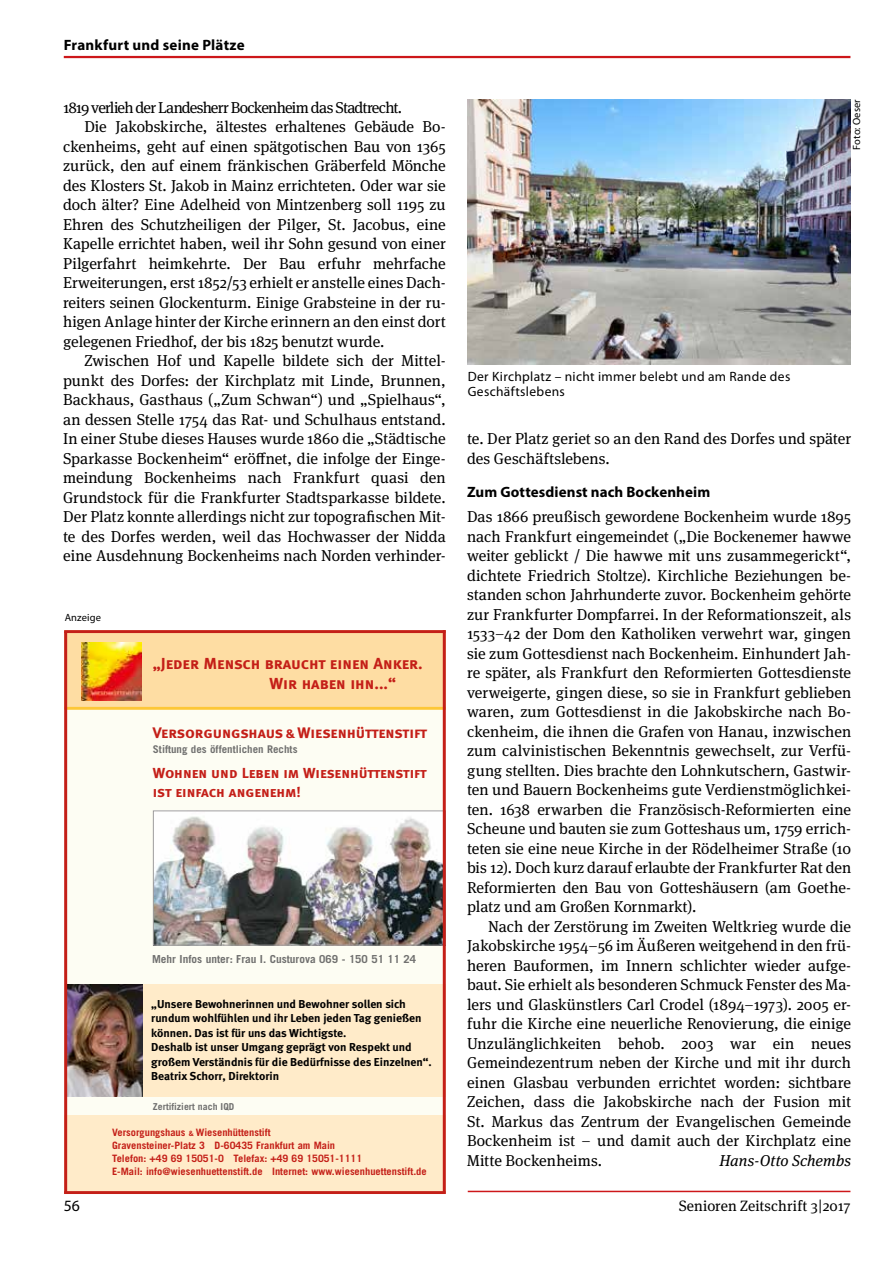
<style>
.page{position:relative;width:893px;height:1263px;background:#fff}
.page>*{position:absolute;margin:0;border:0;box-sizing:border-box;transform-origin:0 0}
.t1{font:15.9px/19.2px "Meta Bold Caps";color:#c41f18}
.t2{font:15.75px/19.5px "Meta Serif OT";color:#000;text-align:justify}
.t3{font:15.75px "Meta Serif OT";letter-spacing:-.045em;color:#000}
.t4{font:italic 15.75px "Meta Serif OT";letter-spacing:.005em;color:#000}
.t5{font:15.75px "Myriad Pro";color:#000}
.t6{font:15.3px "Meta Bold Caps";letter-spacing:-.01em;color:#c41f18}
.t7{font:700 15px "Myriad Pro";letter-spacing:.01em;color:#000}
.t8{font:15px "Meta Serif OT";letter-spacing:.005em;color:#000}
.t9{font:14.55px/18.6px "Meta Bold Caps";color:#c41f18}
.t10{font:13.5px/15px "Myriad Pro";letter-spacing:.025em;color:#000}
.t11{font:700 11.55px/14.5px "Meta";color:#000}
.t12{font:700 11.1px "Trade Gothic";color:#70706f}
.t13{font:700 10.65px "Trade Gothic";color:#70706f}
.t14{font:10.5px "Myriad Pro";letter-spacing:.015em;color:#000}
.t15{font:700 10.2px/13px "Trade Gothic";color:#c41f18}
.t16{font:700 9.6px "Trade Gothic";color:#70706f}
.s1{font-size:13.05px}
.s2{font-size:7.2px}
</style>
<div class="page">
<hr style="left:468px;top:1191px;width:382px;height:1px;background:#cd171a">
<hr style="left:64px;top:56px;width:786px;height:2px;background:#cd171a">
<div style="left:64px;top:630px;width:382px;height:560px;background:#fdfdf3"></div>
<div style="left:64px;top:1116px;width:382px;height:78px;background:#ffebc9"></div>
<div style="left:64px;top:630px;width:382px;height:79px;background:#fedda3"></div>
<img style="left:82px;top:642px;width:60px;height:58px">
<img style="left:155px;top:812px;width:288px;height:131px">
<div style="left:153px;top:810px;width:293px;height:135px;border:1px solid #9e9d9d"></div>
<div style="left:77px;top:984px;width:369px;height:112px;background:#ffebc9"></div>
<hr style="left:64px;top:707px;width:382px;height:3px;background:#fdc737">
<img style="left:67px;top:984px;width:76px;height:112px">
<hr style="left:64px;top:630px;width:381px;height:3px;background:#c41f18">
<hr style="left:64px;top:1191px;width:381px;height:3px;background:#c41f18">
<hr style="left:443px;top:630px;width:3px;height:564px;background:#c41f18">
<hr style="left:64px;top:631px;width:3px;height:563px;background:#c41f18">
<img style="left:468px;top:100px;width:382px;height:264px">
<p class="t7" style="left:64px;top:35px;width:183px">Frankfurt und seine Plätze</p>
<p class="t3" style="left:63px;top:98px;width:341px">1819 verlieh der Landesherr Bockenheim das Stadtrecht.</p>
<p class="t2" style="left:84px;top:117px;width:363px">Die Jakobskirche, ältestes erhaltenes Gebäude Bo-</p>
<p class="t2" style="left:63px;top:137px;width:384px">ckenheims, geht auf einen spätgotischen Bau von 1365</p>
<p class="t2" style="left:63px;top:156px;width:384px">zurück, den auf einem fränkischen Gräberfeld Mönche</p>
<p class="t2" style="left:63px;top:176px;width:384px">des Klosters St. Jakob in Mainz errichteten. Oder war sie</p>
<p class="t2" style="left:63px;top:195px;width:384px">doch älter? Eine Adelheid von Mintzenberg soll 1195 zu</p>
<p class="t2" style="left:63px;top:215px;width:384px">Ehren des Schutzheiligen der Pilger, St. Jacobus, eine</p>
<p class="t2" style="left:63px;top:234px;width:384px">Kapelle errichtet haben, weil ihr Sohn gesund von einer</p>
<p class="t2" style="left:63px;top:254px;width:384px">Pilgerfahrt heimkehrte. Der Bau erfuhr mehrfache</p>
<p class="t2" style="left:63px;top:273px;width:384px">Erweiterungen, erst 1852/53 erhielt er anstelle eines Dach-</p>
<p class="t2" style="left:63px;top:293px;width:384px">reiters seinen Glockenturm. Einige Grabsteine in der ru-</p>
<p class="t2" style="left:63px;top:312px;width:384px">higen Anlage hinter der Kirche erinnern an den einst dort</p>
<p class="t2" style="left:63px;top:332px;width:323px">gelegenen Friedhof, der bis 1825 benutzt wurde.</p>
<p class="t2" style="left:84px;top:351px;width:363px">Zwischen Hof und Kapelle bildete sich der Mittel-</p>
<p class="t2" style="left:63px;top:371px;width:384px">punkt des Dorfes: der Kirchplatz mit Linde, Brunnen,</p>
<p class="t2" style="left:63px;top:390px;width:384px">Backhaus, Gasthaus („Zum Schwan“) und „Spielhaus“,</p>
<p class="t2" style="left:63px;top:410px;width:384px">an dessen Stelle 1754 das Rat- und Schulhaus entstand.</p>
<p class="t2" style="left:63px;top:429px;width:384px">In einer Stube dieses Hauses wurde 1860 die „Städtische</p>
<p class="t2" style="left:63px;top:449px;width:384px">Sparkasse Bockenheim“ eröffnet, die infolge der Einge-</p>
<p class="t2" style="left:63px;top:468px;width:384px">meindung Bockenheims nach Frankfurt quasi den</p>
<p class="t2" style="left:63px;top:488px;width:384px">Grundstock für die Frankfurter Stadtsparkasse bildete.</p>
<p class="t2" style="left:63px;top:507px;width:384px">Der Platz konnte allerdings nicht zur topografischen Mit-</p>
<p class="t2" style="left:63px;top:527px;width:384px">te des Dorfes werden, weil das Hochwasser der Nidda</p>
<p class="t2" style="left:63px;top:546px;width:384px">eine Ausdehnung Bockenheims nach Norden verhinder-</p>
<p class="t14" style="left:65px;top:612px;width:38px">Anzeige</p>
<p class="t1" style="left:270px;top:654px;width:155px;text-indent:-117px">„Jeder Mensch braucht einen Anker.<br>Wir haben ihn...“</p>
<p class="t6" style="left:153px;top:724px;width:276px">Versorgungshaus <span class="s1">&amp;</span> Wiesenhüttenstift</p>
<p class="t13" style="left:153px;top:743px;width:146px">Stiftung des öffentlichen Rechts</p>
<p class="t9" style="left:153px;top:763px;width:275px">Wohnen und Leben im Wiesenhüttenstift ist einfach angenehm!</p>
<p class="t12" style="left:152px;top:952px;width:266px">Mehr Infos unter: Frau I. Custurova 069 - 150 51 11 24</p>
<p class="t11" style="left:151px;top:996px;width:282px">„Unsere Bewohnerinnen und Bewohner sollen sich rundum wohlfühlen und ihr Leben jeden Tag genießen können. Das ist für uns das Wichtigste.<br>Deshalb ist unser Umgang geprägt von Respekt und großem Verständnis für die Bedürfnisse des Einzelnen“.<br>Beatrix Schorr, Direktorin</p>
<p class="t16" style="left:153px;top:1101px;width:83px">Zertifiziert nach IQD</p>
<p class="t15" style="left:112px;top:1125px;width:316px">Versorgungshaus <span class="s2">&amp;</span> Wiesenhüttenstift<br>Gravensteiner-Platz 3 D-60435 Frankfurt am Main<br>Telefon: +49 69 15051-0 Telefax: +49 69 15051-1111<br>E-Mail: info@wiesenhuettenstift.de Internet: www.wiesenhuettenstift.de</p>
<p class="t14" style="left:851px;top:150px;width:52px;rotate:-90deg">Foto: Oeser</p>
<p class="t10" style="left:468px;top:369px;width:324px">Der Kirchplatz – nicht immer belebt und am Rande des<br>Geschäftslebens</p>
<p class="t2" style="left:467px;top:429px;width:386px">te. Der Platz geriet so an den Rand des Dorfes und später des Geschäftslebens.</p>
<p class="t7" style="left:467px;top:482px;width:245px">Zum Gottesdienst nach Bockenheim</p>
<p class="t2" style="left:467px;top:507px;width:386px">Das 1866 preußisch gewordene Bockenheim wurde 1895 nach Frankfurt eingemeindet („Die Bockenemer hawwe weiter geblickt / Die hawwe mit uns zusammegerickt“, dichtete Friedrich Stoltze). Kirchliche Beziehungen be&shy;standen schon Jahrhunderte zuvor. Bockenheim gehörte zur Frankfurter Dompfarrei. In der Reformationszeit, als 1533–42 der Dom den Katholiken verwehrt war, gingen sie zum Gottesdienst nach Bockenheim. Einhundert Jah&shy;re später, als Frankfurt den Reformierten Gottesdienste verweigerte, gingen diese, so sie in Frankfurt geblieben waren, zum Gottesdienst in die Jakobskirche nach Bo&shy;ckenheim, die ihnen die Grafen von Hanau, inzwischen zum calvinistischen Bekenntnis gewechselt, zur Verfü&shy;gung stellten. Dies brachte den Lohnkutschern, Gastwir&shy;ten und Bauern Bockenheims gute Verdienstmöglichkei&shy;ten. 1638 erwarben die Französisch-Reformierten eine Scheune und bauten sie zum Gotteshaus um, 1759 errich&shy;teten sie eine neue Kirche in der Rödelheimer Straße (10 bis 12). Doch kurz darauf erlaubte der Frankfurter Rat den Reformierten den Bau von Gotteshäusern (am Goethe&shy;platz und am Großen Kornmarkt).</p>
<p class="t2" style="left:467px;top:917px;width:386px;text-indent:21px">Nach der Zerstörung im Zweiten Weltkrieg wurde die Jakobskirche 1954–56 im Äußeren weitgehend in den frü&shy;heren Bauformen, im Innern schlichter wieder aufge&shy;baut. Sie erhielt als besonderen Schmuck Fenster des Ma&shy;lers und Glaskünstlers Carl Crodel (1894–1973). 2005 er&shy;fuhr die Kirche eine neuerliche Renovierung, die einige Unzulänglichkeiten behob. 2003 war ein neues Gemeindezentrum neben der Kirche und mit ihr durch einen Glasbau verbunden errichtet worden: sichtbare Zeichen, dass die Jakobskirche nach der Fusion mit St. Markus das Zentrum der Evangelischen Gemeinde Bockenheim ist – und damit auch der Kirchplatz eine Mitte Bockenheims.</p>
<p class="t4" style="left:719px;top:1151px;width:133px">Hans-Otto Schembs</p>
<p class="t5" style="left:64px;top:1197px;width:18px">56</p>
<p class="t8" style="left:679px;top:1197px;width:173px">Senioren Zeitschrift 3|2017</p>
</div>
